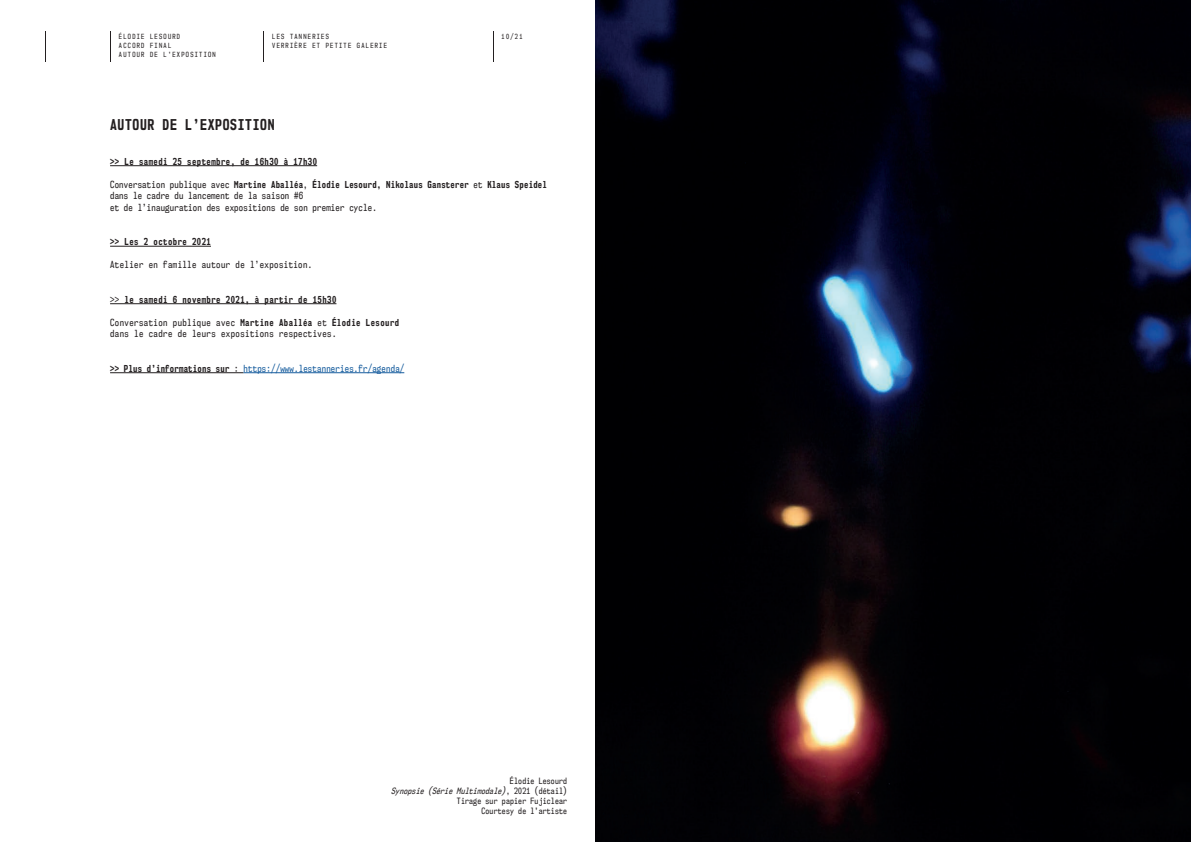
<style>
.page{position:relative;width:1191px;height:842px;background:#fff}
.page>*{position:absolute;margin:0;border:0;box-sizing:border-box;transform-origin:0 0}
.t1{font:700 14px "NK57 Monospace Cd Rg";letter-spacing:.05em;color:#231f20}
.t2{font:9px/11.5px "NK57 Monospace Cd Rg";letter-spacing:.025em;color:#231f20}
.t3{font:9px/11.5px "NK57 Monospace Cd Rg";letter-spacing:.05em;color:#231f20}
.t4{font:700 9px "NK57 Monospace Cd Rg";letter-spacing:.05em;color:#231f20}
.t5{font:9px "NK57 Monospace Cd Rg";letter-spacing:.025em;color:#175d9e}
.t6{font:8px/10px "NK57 Monospace Cd Rg";letter-spacing:.025em;color:#231f20;text-align:right}
.t7{font:6.5px/9px "NK57 Monospace Cd Rg";letter-spacing:.2em;color:#231f20}
.s1{font-weight:700}
.s2{font-weight:400}
.s3{font-weight:700;color:#231f20}
.s4{color:#231f20}
.s5{font-style:italic}
</style>
<div class="page">
<hr style="left:110px;top:31px;width:1px;height:30px;background:#231f20">
<hr style="left:263px;top:31px;width:1px;height:30px;background:#231f20">
<hr style="left:45px;top:31px;width:1px;height:30px;background:#231f20">
<hr style="left:493px;top:31px;width:1px;height:30px;background:#231f20">
<hr style="left:110px;top:166px;width:207px;height:1px;background:#231f20">
<hr style="left:110px;top:246px;width:101px;height:1px;background:#231f20">
<hr style="left:110px;top:304px;width:226px;height:1px;background:#231f20">
<hr style="left:110px;top:373px;width:133px;height:1px;background:#231f20">
<hr style="left:243px;top:373px;width:161px;height:1px;background:#175d9e">
<img style="left:595px;top:0;width:596px;height:842px">
<p class="t7" style="left:119px;top:32px;width:98px">ÉLODIE LESOURD<br>ACCORD FINAL<br>AUTOUR DE L’EXPOSITION</p>
<p class="t7" style="left:501px;top:32px;width:22px">10/21</p>
<p class="t7" style="left:272px;top:32px;width:116px">LES TANNERIES<br>VERRIÈRE ET PETITE GALERIE</p>
<h1 class="t1" style="left:110px;top:116px;width:166px">AUTOUR DE L’EXPOSITION</h1>
<p class="t4" style="left:110px;top:156px;width:208px">&gt;&gt; Le samedi 25 septembre, de 16h30 à 17h30</p>
<p class="t2" style="left:110px;top:178px;width:438px">Conversation publique avec <span class="s1">Martine Aballéa</span>, <span class="s1">Élodie Lesourd, Nikolaus Gansterer</span> et <span class="s1">Klaus Speidel </span>dans le cadre du lancement de la saison #6<br>et de l’inauguration des expositions de son premier cycle.</p>
<p class="t4" style="left:110px;top:236px;width:102px">&gt;&gt; Les 2 octobre 2021</p>
<p class="t3" style="left:110px;top:259px;width:204px">Atelier en famille autour de l’exposition.</p>
<p class="t4" style="left:110px;top:294px;width:228px"><span class="s2">&gt;&gt;</span> le samedi 6 novembre 2021, à partir de 15h30</p>
<p class="t3" style="left:110px;top:316px;width:290px">Conversation publique avec <span class="s1">Martine Aballéa</span> et <span class="s1">Élodie Lesourd </span>dans le cadre de leurs expositions respectives.</p>
<p class="t5" style="left:110px;top:363px;width:296px"><span class="s3">&gt;&gt; Plus d’informations sur</span> <span class="s4">:</span> https://www.lestanneries.fr/agenda/</p>
<p class="t6" style="left:391px;top:775px;width:177px">Élodie Lesourd<br><span class="s5">Synopsie (Série Multimodale)</span>, 2021 (détail)<br>Tirage sur papier Fujiclear<br>Courtesy de l’artiste</p>
</div>
